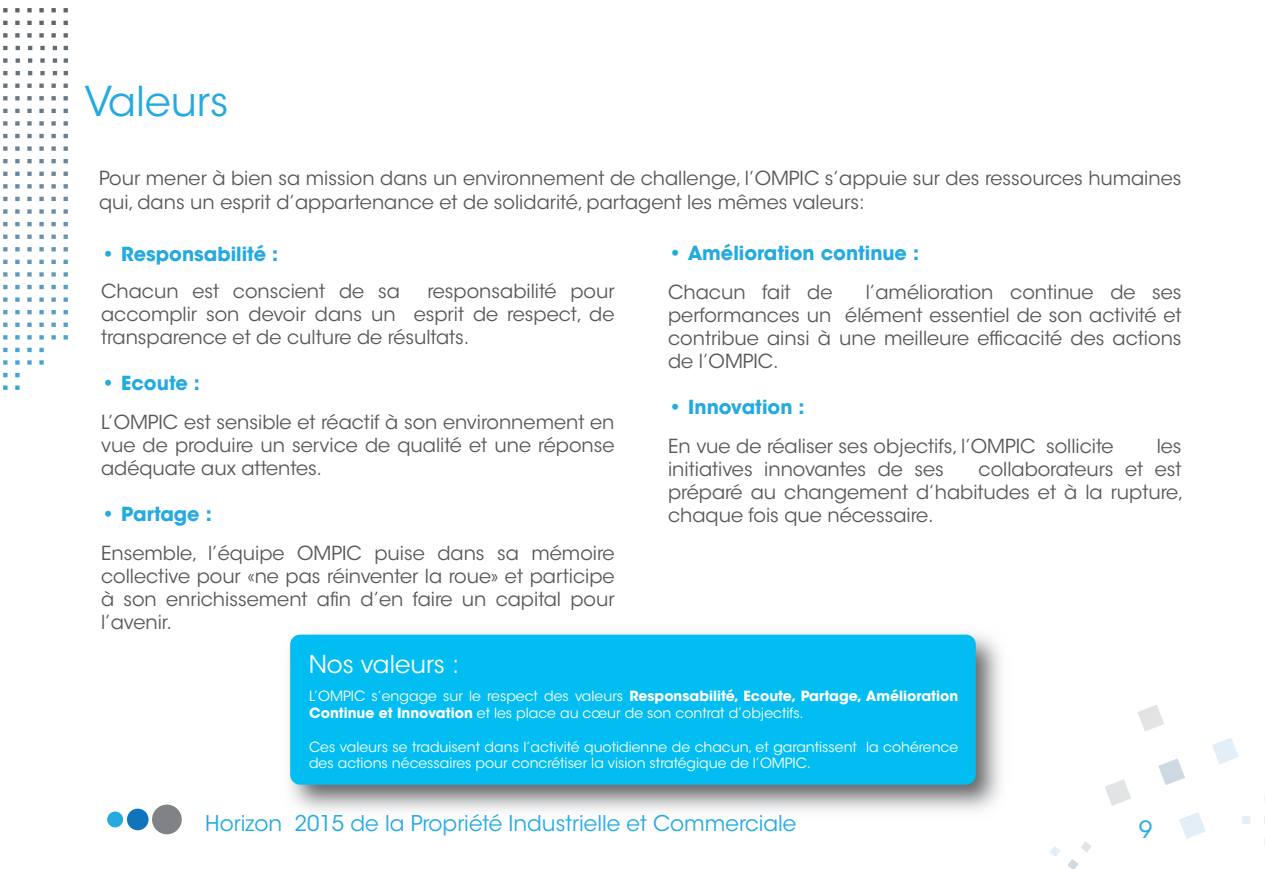
<style>
.page{position:relative;width:1265px;height:869px;background:#fff}
.page>*{position:absolute;margin:0;border:0;box-sizing:border-box;transform-origin:0 0}
.t1{font:40.95px "ITC Avant Garde Std";color:#24aae1}
.t2{font:24.5px "ITC Avant Garde Std";color:#fff}
.t3{font:23.45px "ITC Avant Garde Std";color:#24aae1}
.t4{font:21.53px "ITC Avant Garde Std";color:#24aae1}
.t5{font:19.25px/23.1px "ITC Avant Garde Std";color:#57585a;text-align:justify}
.t6{font:700 19.25px "ITC Avant Garde Std";color:#24aae1}
.t7{font:14px/16.8px "ITC Avant Garde Std";color:#fff}
.s1{font-weight:700}
</style>
<div class="page">
<svg style="left:3px;top:8px;width:65px;height:168px"></svg>
<img style="left:289px;top:633px;width:712px;height:178px">
<div style="left:290px;top:634px;width:686px;height:150px;background:#01bdf2;border-radius:10px"></div>
<svg style="left:1138px;top:705px;width:68px;height:133px"></svg>
<svg style="left:1212px;top:737px;width:27px;height:27px"></svg>
<img style="left:1158px;top:758px;width:27px;height:26px;border-radius:7px">
<svg style="left:1105px;top:778px;width:26px;height:27px"></svg>
<svg style="left:1050px;top:846px;width:11px;height:10px"></svg>
<svg style="left:1081px;top:841px;width:11px;height:11px"></svg>
<svg style="left:1067px;top:859px;width:11px;height:9px"></svg>
<svg style="left:1264px;top:794px;width:1px;height:51px"></svg>
<svg style="left:1242px;top:816px;width:8px;height:7px"></svg>
<div style="left:152px;top:804px;width:30px;height:29px;background:#808285;border-radius:50%"></div>
<div style="left:127px;top:808px;width:22px;height:21px;background:#1074bc;border-radius:50%"></div>
<div style="left:107px;top:811px;width:16px;height:16px;background:#24aae1;border-radius:50%"></div>
<h1 class="t1" style="left:85px;top:76px;width:145px">Valeurs</h1>
<p class="t5" style="left:99px;top:167px;width:1084px">Pour mener à bien sa mission dans un environnement de challenge, l’OMPIC s’appuie sur des ressources humaines qui, dans un esprit d’appartenance et de solidarité, partagent les mêmes valeurs:</p>
<p class="t6" style="left:101px;top:241px;width:179px">• Responsabilité :</p>
<p class="t5" style="left:101px;top:279px;width:300px">Chacun est conscient de sa</p>
<p class="t5" style="left:101px;top:279px;width:515px;text-indent:326px">responsabilité pour accomplir son devoir dans un esprit de respect, de transparence et de culture de résultats.</p>
<p class="t6" style="left:101px;top:370px;width:100px">• Ecoute :</p>
<p class="t5" style="left:101px;top:410px;width:515px">L’OMPIC est sensible et réactif à son environnement en vue de produire un service de qualité et une réponse adéquate aux attentes.</p>
<p class="t6" style="left:101px;top:501px;width:112px">• Partage :</p>
<p class="t5" style="left:101px;top:541px;width:515px">Ensemble, l’équipe OMPIC puise dans sa mémoire collective pour «ne pas réinventer la roue» et participe à son enrichissement afin d’en faire un capital pour l’avenir.</p>
<p class="t2" style="left:309px;top:649px;width:152px">Nos valeurs :</p>
<p class="t6" style="left:668px;top:240px;width:252px">• Amélioration continue :</p>
<p class="t5" style="left:668px;top:280px;width:166px">Chacun fait de</p>
<p class="t5" style="left:668px;top:280px;width:515px;text-indent:198px">l’amélioration continue de ses performances un élément essentiel de son activité et contribue ainsi à une meilleure efficacité des actions de l’OMPIC.</p>
<p class="t6" style="left:668px;top:394px;width:138px">• Innovation :</p>
<p class="t5" style="left:668px;top:434px;width:447px">En vue de réaliser ses objectifs, l’OMPIC sollicite</p>
<p class="t5" style="left:1157px;top:434px;width:26px">les</p>
<p class="t5" style="left:668px;top:457px;width:277px">initiatives innovantes de ses</p>
<p class="t5" style="left:668px;top:457px;width:517px;text-indent:310px">collaborateurs et est préparé au changement d’habitudes et à la rupture, chaque fois que nécessaire.</p>
<p class="t7" style="left:309px;top:687px;width:651px">L’OMPIC s’engage sur le respect des valeurs <span class="s1">Responsabilité, Ecoute, Partage, Amélioration<br>Continue et Innovation</span> et les place au cœur de son contrat d’objectifs.</p>
<p class="t7" style="left:309px;top:738px;width:651px">Ces valeurs se traduisent dans l’activité quotidienne de chacun, et garantissent la cohérence des actions nécessaires pour concrétiser la vision stratégique de l’OMPIC.</p>
<p class="t4" style="left:205px;top:810px;width:593px">Horizon 2015 de la Propriété Industrielle et Commerciale</p>
<p class="t3" style="left:1139px;top:814px;width:15px">9</p>
</div>
